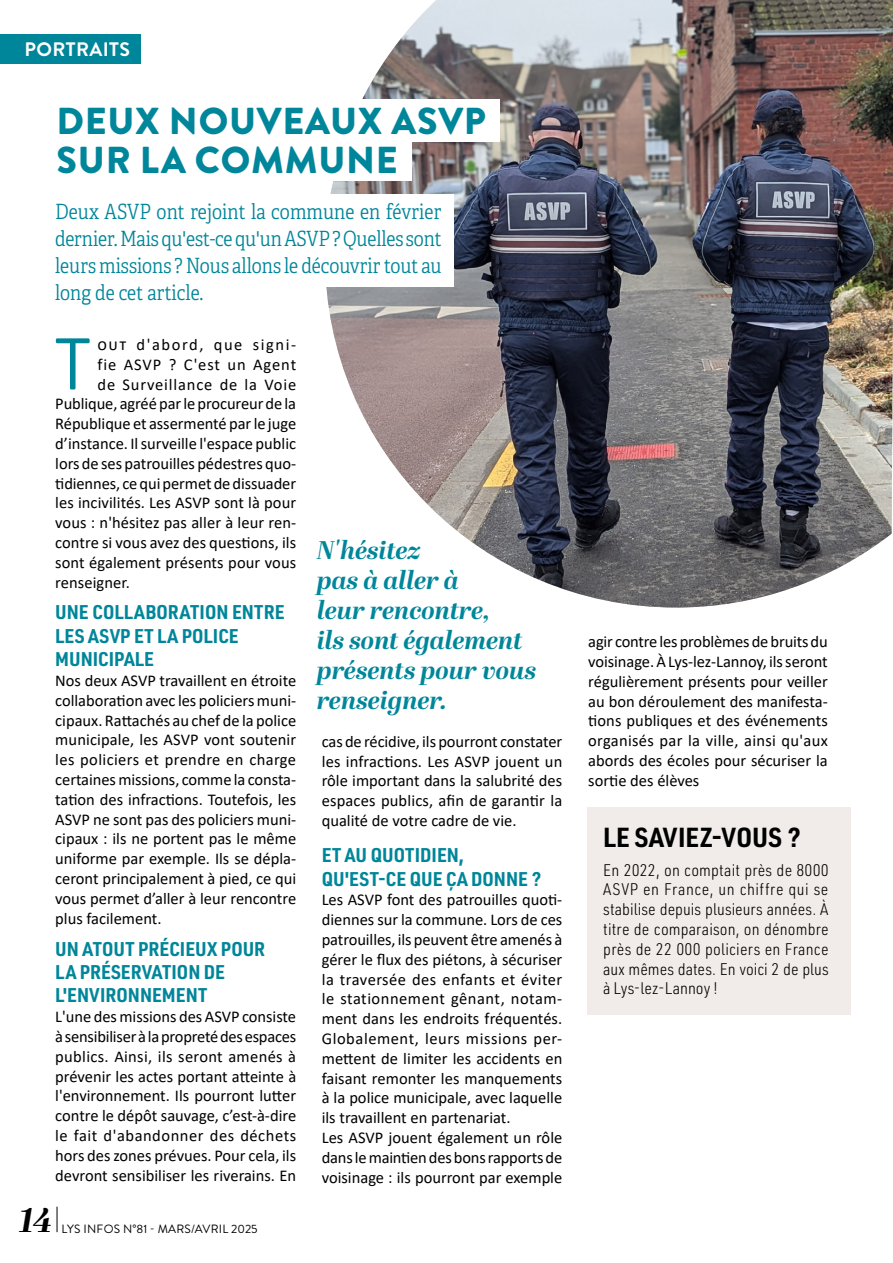
<style>
.page{position:relative;width:893px;height:1263px;background:#fff}
.page>*{position:absolute;margin:0;border:0;box-sizing:border-box;transform-origin:0 0}
.t1{font:73.05px "Brandon Grotesque";color:#00869a}
.t2{font:900 37.5px/39px "Brandon Grotesque";letter-spacing:.02em;color:#00869a}
.t3{font:italic 700 33.75px "Abril Display";color:#000}
.t4{font:700 27px "URWDIN Semi Cond";letter-spacing:.005em;color:#000}
.t5{font:italic 700 25.5px/30px "Abril Display";color:#00869a}
.t6{font:300 21px/27px "Adelle Condensed";color:#00869a;text-align:justify}
.t7{font:700 19.5px/23.4px "URWDIN Semi Cond";color:#00869a}
.t8{font:700 19.5px "Brandon Grotesque";letter-spacing:.02em;color:#fff}
.t9{font:16.5px/19.8px "Calibri";color:#000;text-align:justify}
.t10{font:300 16.5px/19.8px "URWDIN Semi Cond";color:#000;text-align:justify}
.t11{font:16.5px "Calibri";letter-spacing:.05em;color:#000}
.t12{font:16.5px "Calibri";letter-spacing:.055em;color:#000}
.t13{font:12px "Brandon Grotesque";letter-spacing:.02em;color:#000}
</style>
<div class="page">
<img style="left:326px;top:0;width:567px;height:608px">
<div style="left:54px;top:99px;width:446px;height:43px;background:#fff"></div>
<div style="left:0;top:138px;width:412px;height:43px;background:#fff"></div>
<svg style="left:57px;top:1206px;width:1px;height:26px"></svg>
<div style="left:0;top:34px;width:140px;height:30px;background:#00869a"></div>
<div style="left:587px;top:807px;width:263px;height:208px;background:#f1ece9"></div>
<div style="left:9px;top:194px;width:445px;height:93px;background:#fff"></div>
<p class="t8" style="left:25px;top:36px;width:107px">PORTRAITS</p>
<h2 class="t2" style="left:57px;top:103px;width:431px">DEUX NOUVEAUX ASVP<br>SUR LA COMMUNE</h2>
<p class="t6" style="left:55px;top:198px;width:388px">Deux ASVP ont rejoint la commune en février dernier. Mais qu'est-ce qu'un ASVP ? Quelles sont leurs missions ? Nous allons le découvrir tout au long de cet article.</p>
<h1 class="t1" style="left:55px;top:314px;width:36px">T</h1>
<p class="t9" style="left:98px;top:334px;width:200px">out d'abord, que signi-</p>
<p class="t12" style="left:98px;top:353px;width:200px">fie ASVP ? C'est un Agent</p>
<p class="t11" style="left:98px;top:373px;width:200px">de Surveillance de la Voie</p>
<p class="t9" style="left:55px;top:393px;width:242px">Publique, agréé par le procureur de la</p>
<p class="t9" style="left:55px;top:413px;width:242px">République et assermenté par le juge</p>
<p class="t9" style="left:55px;top:433px;width:242px">d’instance. Il surveille l'espace public</p>
<p class="t9" style="left:55px;top:453px;width:242px">lors de ses patrouilles pédestres quo-</p>
<p class="t9" style="left:55px;top:473px;width:242px">tidiennes, ce qui permet de dissuader</p>
<p class="t9" style="left:55px;top:492px;width:242px">les incivilités. Les ASVP sont là pour</p>
<p class="t9" style="left:55px;top:512px;width:242px">vous : n'hésitez pas aller à leur ren-</p>
<p class="t9" style="left:55px;top:532px;width:242px">contre si vous avez des questions, ils</p>
<p class="t9" style="left:55px;top:552px;width:242px">sont également présents pour vous</p>
<p class="t9" style="left:55px;top:572px;width:76px">renseigner.</p>
<p class="t7" style="left:55px;top:600px;width:231px">UNE COLLABORATION ENTRE<br>LES ASVP ET LA POLICE<br>MUNICIPALE</p>
<p class="t9" style="left:55px;top:670px;width:242px">Nos deux ASVP travaillent en étroite collaboration avec les policiers muni&shy;cipaux. Rattachés au chef de la police municipale, les ASVP vont soutenir les policiers et prendre en charge certaines missions, comme la consta&shy;tation des infractions. Toutefois, les ASVP ne sont pas des policiers muni&shy;cipaux : ils ne portent pas le même uniforme par exemple. Ils se dépla&shy;ceront principalement à pied, ce qui vous permet d’aller à leur rencontre plus facilement.</p>
<p class="t7" style="left:55px;top:936px;width:211px">UN ATOUT PRÉCIEUX POUR<br>LA PRÉSERVATION DE<br>L'ENVIRONNEMENT</p>
<p class="t9" style="left:55px;top:1006px;width:242px">L'une des missions des ASVP consiste à sensibiliser à la propreté des espaces publics. Ainsi, ils seront amenés à prévenir les actes portant atteinte à l'environnement. Ils pourront lutter contre le dépôt sauvage, c’est-à-dire le fait d'abandonner des déchets hors des zones prévues. Pour cela, ils devront sensibiliser les riverains. En</p>
<h3 class="t3" style="left:19px;top:1197px;width:35px">14</h3>
<p class="t13" style="left:62px;top:1220px;width:198px">LYS INFOS N°81 - MARS/AVRIL 2025</p>
<h3 class="t5" style="left:317px;top:536px;width:221px">N'hésitez<br>pas à aller à<br>leur rencontre,<br>ils sont également présents pour vous renseigner.</h3>
<p class="t9" style="left:322px;top:731px;width:242px">cas de récidive, ils pourront constater les infractions. Les ASVP jouent un rôle important dans la salubrité des espaces publics, afin de garantir la qualité de votre cadre de vie.</p>
<p class="t7" style="left:322px;top:843px;width:221px">ET AU QUOTIDIEN,<br>QU'EST-CE QUE ÇA DONNE ?</p>
<p class="t9" style="left:322px;top:890px;width:242px;text-align:left">Les ASVP font des patrouilles quoti&shy;diennes sur la commune. Lors de ces patrouilles, ils peuvent être amenés à gérer le flux des piétons, à sécuriser la traversée des enfants et éviter le stationnement gênant, notam&shy;ment dans les endroits fréquentés.<br>Globalement, leurs missions per&shy;mettent de limiter les accidents en faisant remonter les manquements à la police municipale, avec laquelle ils travaillent en partenariat.<br>Les ASVP jouent également un rôle dans le maintien des bons rapports de voisinage : ils pourront par exemple</p>
<p class="t9" style="left:588px;top:631px;width:241px">agir contre les problèmes de bruits du voisinage. À Lys-lez-Lannoy, ils seront régulièrement présents pour veiller au bon déroulement des manifesta&shy;tions publiques et des événements organisés par la ville, ainsi qu'aux abords des écoles pour sécuriser la sortie des élèves</p>
<h3 class="t4" style="left:603px;top:819px;width:199px">LE SAVIEZ-VOUS ?</h3>
<p class="t10" style="left:603px;top:859px;width:227px">En 2022, on comptait près de 8000<br>ASVP en France, un chiffre qui se stabilise depuis plusieurs années. À titre de comparaison, on dénombre près de 22 000 policiers en France aux mêmes dates. En voici 2 de plus à Lys-lez-Lannoy !</p>
</div>
